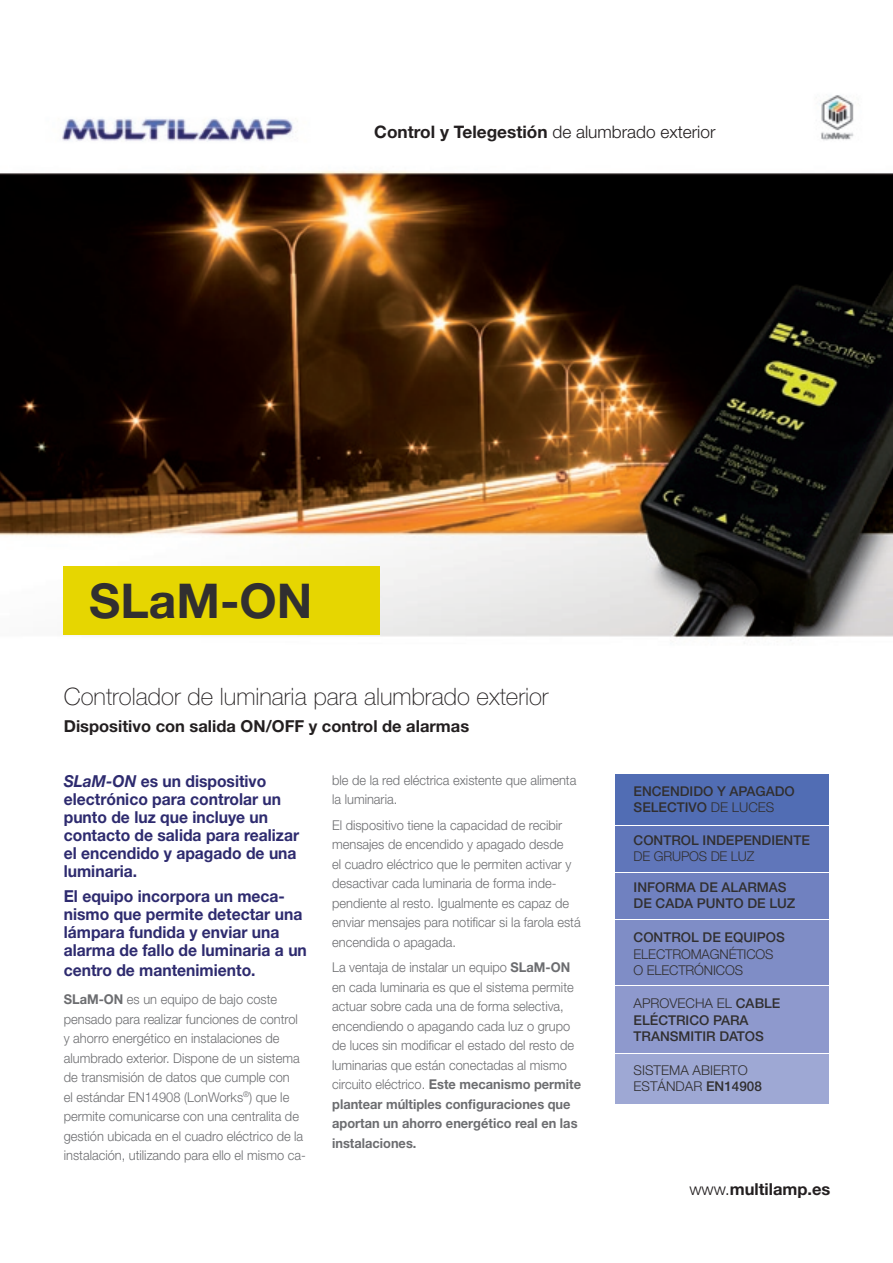
<style>
.page{position:relative;width:893px;height:1263px;background:#fff}
.page>*{position:absolute;margin:0;border:0;box-sizing:border-box;transform-origin:0 0}
.t1{font:700 48px "Helvetica Neue";color:#312f30}
.t2{font:100 24px "Helvetica Neue";color:#231f20}
.t3{font:700 17.25px "Helvetica Neue";color:#231f20}
.t4{font:700 16.5px/18px "Helvetica Neue";color:#2e2b6f;scale:.95 1}
.t5{font:700 16.5px "Helvetica Neue";color:#231f20}
.t6{font:300 13.5px/19.5px "Helvetica Neue";color:#6c6d70;scale:.95 1}
.t7{font:500 13.5px/16.5px "Helvetica Neue";color:#312f30}
.t8{font:300 13.5px/16.5px "Helvetica Neue";letter-spacing:-.01em;color:#312f30}
.s1{font-weight:300}
.s2{font-style:italic}
.s3{font-weight:700}
.s4{font-weight:500}
</style>
<div class="page">
<div style="left:616px;top:774px;width:213px;height:50px;background:#516db4"></div>
<div style="left:616px;top:873px;width:213px;height:46px;background:#7081c0"></div>
<div style="left:616px;top:826px;width:213px;height:46px;background:#6076ba"></div>
<div style="left:616px;top:920px;width:213px;height:65px;background:#7f8dc6"></div>
<div style="left:616px;top:987px;width:213px;height:66px;background:#8e99cd"></div>
<div style="left:616px;top:1054px;width:213px;height:49px;background:#9ea8d4"></div>
<img style="left:0;top:95px;width:893px;height:546px">
<div style="left:64px;top:567px;width:316px;height:68px;background:#e6d601"></div>
<p class="t3" style="left:374px;top:121px;width:343px">Control y Telegestión <span class="s1">de alumbrado exterior</span></p>
<h1 class="t1" style="left:89px;top:571px;width:225px">SLaM-ON</h1>
<h2 class="t2" style="left:64px;top:683px;width:486px">Controlador de luminaria para alumbrado exterior</h2>
<p class="t5" style="left:64px;top:716px;width:407px">Dispositivo con salida ON/OFF y control de alarmas</p>
<p class="t4" style="left:64px;top:772px;width:249px"><span class="s2">SLaM-ON</span> es un dispositivo electrónico para controlar un punto de luz que incluye un contacto de salida para realizar el encendido y apagado de una luminaria.</p>
<p class="t4" style="left:64px;top:887px;width:257px">El equipo incorpora un meca&shy;nismo que permite detectar una lámpara fundida y enviar una alarma de fallo de luminaria a un</p>
<p class="t4" style="left:64px;top:961px;width:203px">centro de mantenimiento.</p>
<p class="t6" style="left:64px;top:989px;width:256px"><span class="s3">SLaM-ON</span> es un equipo de bajo coste pensado para realizar funciones de control y ahorro energético en instalaciones de alumbrado exterior. Dispone de un sistema de transmisión de datos que cumple con<br>el estándar EN14908 (LonWorks<sup>®</sup>) que le permite comunicarse con una centralita de gestión ubicada en el cuadro eléctrico de la instalación, utilizando para ello el mismo ca-</p>
<p class="t6" style="left:332px;top:770px;width:259px">ble de la red eléctrica existente que alimenta la luminaria.</p>
<p class="t6" style="left:332px;top:815px;width:263px">El dispositivo tiene la capacidad de recibir mensajes de encendido y apagado desde<br>el cuadro eléctrico que le permiten activar y desactivar cada luminaria de forma inde&shy;pendiente al resto. Igualmente es capaz de enviar mensajes para notificar si la farola está encendida o apagada.</p>
<p class="t6" style="left:332px;top:957px;width:263px">La ventaja de instalar un equipo <span class="s3">SLaM-ON </span>en cada luminaria es que el sistema permite actuar sobre cada una de forma selectiva, encendiendo o apagando cada luz o grupo de luces sin modificar el estado del resto de luminarias que están conectadas al mismo circuito eléctrico. <span class="s3">Este mecanismo permite plantear múltiples configuraciones que aportan un ahorro energético real en las instalaciones.</span></p>
<p class="t7" style="left:634px;top:783px;width:163px">ENCENDIDO Y APAGADO<br>SELECTIVO <span class="s1">de luces</span></p>
<p class="t7" style="left:634px;top:831px;width:176px">CONTROL INDEPENDIENTE</p>
<p class="t8" style="left:634px;top:848px;width:122px">de grupos de luz</p>
<p class="t7" style="left:634px;top:878px;width:163px">INFORMA DE ALARMAS<br>DE CADA PUNTO DE LUZ</p>
<p class="t7" style="left:634px;top:929px;width:153px">CONTROL DE EQUIPOS</p>
<p class="t8" style="left:634px;top:945px;width:142px">electromagn éticos o electróni cos</p>
<p class="t7" style="left:634px;top:995px;width:147px"><span class="s1">Aprovecha el</span> CABLE<br>ELÉCTRICO PARA<br>TRANSMITIR DATOS</p>
<p class="t8" style="left:634px;top:1061px;width:130px">Si stema abierto estándar <span class="s4">EN14908</span></p>
<p class="t5" style="left:689px;top:1178px;width:143px"><span class="s1">www.</span>multilamp.es</p>
</div>
